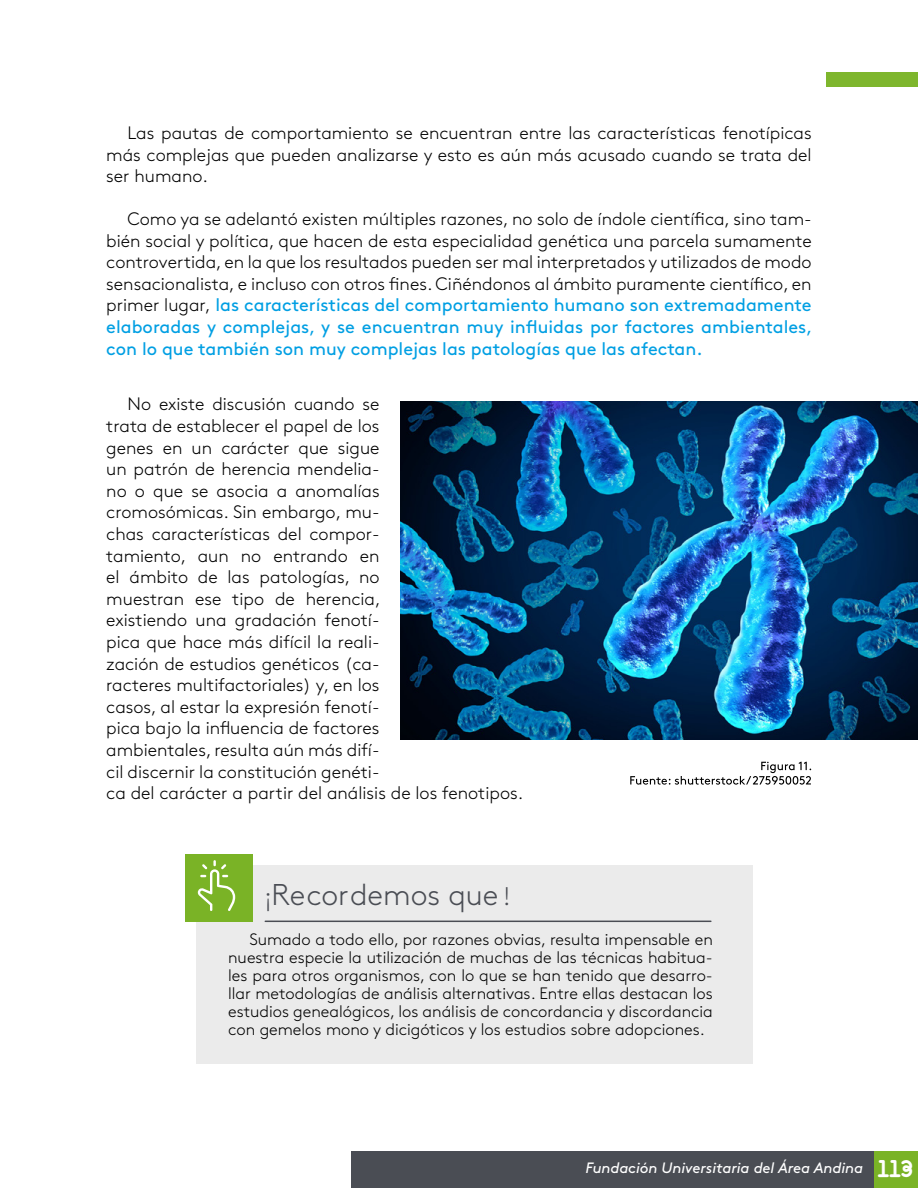
<style>
.page{position:relative;width:918px;height:1188px;background:#fff}
.page>*{position:absolute;margin:0;border:0;box-sizing:border-box;transform-origin:0 0}
.t1{font:300 30px "Brown Std";color:#4a4d54}
.t2{font:300 18px/21.6px "Brown Std";color:#000;text-align:justify}
.t3{font:300 16.5px/18px "Brown Std";color:#000;text-align:justify}
.t4{font:italic 15px "Brown Std";letter-spacing:-.005em;color:#fff}
.s1{font-weight:400;color:#009fe3}
.s2{font-size:25.5px}
.s3{font-family:"Areandina Voz";font-style:normal;font-size:24px}
</style>
<div class="page">
<div style="left:873px;top:1151px;width:45px;height:37px;background:#7ab326"></div>
<div style="left:351px;top:1151px;width:522px;height:37px;background:#4a4d54"></div>
<div style="left:826px;top:72px;width:92px;height:15px;background:#7eb62d"></div>
<img style="left:401px;top:401px;width:517px;height:338px">
<svg style="left:630px;top:762px;width:181px;height:23px"></svg>
<div style="left:197px;top:865px;width:556px;height:199px;background:#ebebeb"></div>
<div style="left:185px;top:854px;width:68px;height:67px;background:#7ab326"></div>
<hr style="left:265px;top:921px;width:446px;height:1px;background:#4a4d54">
<svg style="left:198px;top:860px;width:37px;height:51px"></svg>
<p class="t2" style="left:106px;top:122px;width:707px;text-indent:21px">Las pautas de comportamiento se encuentran entre las características fenotípicas más complejas que pueden analizarse y esto es aún más acusado cuando se trata del ser humano .</p>
<p class="t2" style="left:106px;top:208px;width:708px;text-indent:21px">Como ya se adelantó existen múltiples razones, no solo de índole científica, sino tam&shy;bién social y política, que hacen de esta especialidad genética una parcela sumamente controvertida, en la que los resultados pueden ser mal interpretados y utilizados de modo sensacionalista, e incluso con otros fines . Ciñéndonos al ámbito puramente científico, en primer lugar, <span class="s1">las características del comportamiento humano son extremadamente elaboradas y complejas, y se encuentran muy influidas por factores ambientales, con lo que también son muy complejas las patologías que las afectan.</span></p>
<p class="t2" style="left:106px;top:394px;width:419px;text-align:left;text-indent:21px">No existe discusión cuando se<br>trata de establecer el papel de los<br>genes en un carácter que sigue<br>un patrón de herencia mendelia-<br>no o que se asocia a anomalías<br>cromosómicas . Sin embargo, mu-<br>chas características del compor-<br>tamiento, aun no entrando en<br>el ámbito de las patologías, no<br>muestran ese tipo de herencia,<br>existiendo una gradación fenotí-<br>pica que hace más difícil la reali-<br>zación de estudios genéticos (ca-<br>racteres multifactoriales) y, en los<br>casos, al estar la expresión fenotí-<br>pica bajo la influencia de factores<br>ambientales, resulta aún más difí-<br>cil discernir la constitución genéti-<br>ca del carácter a partir del análisis de los fenotipos .</p>
<p class="t1" style="left:265px;top:877px;width:246px"><span class="s2">¡</span>Recordemos que <span class="s2">!</span></p>
<p class="t3" style="left:228px;top:931px;width:486px;text-indent:21px">Sumado a todo ello, por razones obvias, resulta impensable en nuestra especie la utilización de muchas de las técnicas habitua&shy;les para otros organismos, con lo que se han tenido que desarro&shy;llar metodologías de análisis alternativas . Entre ellas destacan los estudios genealógicos, los análisis de concordancia y discordancia con gemelos mono y dicigóticos y los estudios sobre adopciones .</p>
<p class="t4" style="left:585px;top:1159px;width:329px">Fundación Universitaria del Área Andina <span class="s3">1 319</span></p>
<p class="t4" style="left:506px;top:1159px;width:359px">Biología del comportamiento - eje 4 propongamos</p>
</div>
